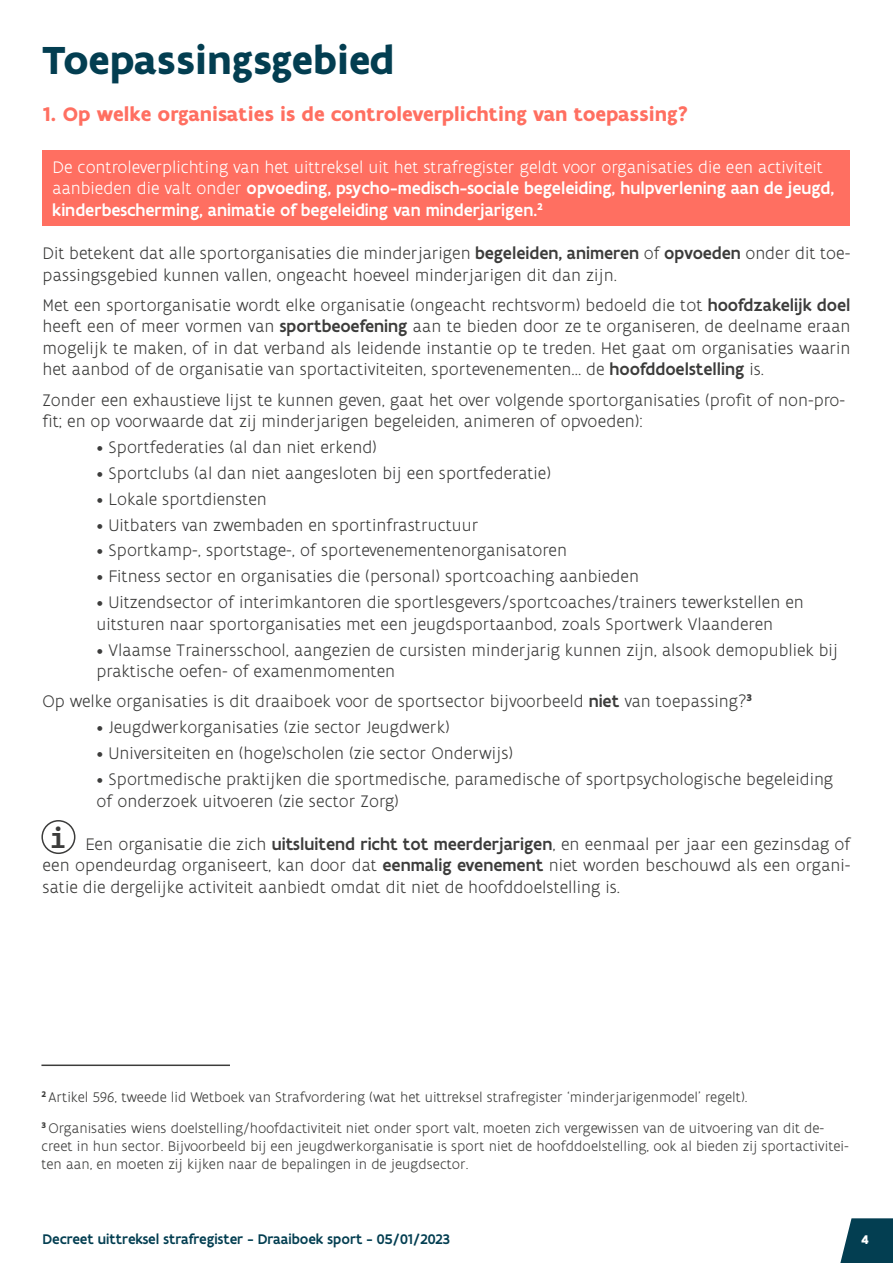
<style>
.page{position:relative;width:893px;height:1263px;background:#fff}
.page>*{position:absolute;margin:0;border:0;box-sizing:border-box;transform-origin:0 0}
.t1{font:700 42px "Flanders Art Sans";color:#033e51}
.t2{font:700 30px "Consolas";color:#3c3c3b}
.t3{font:700 21px "Flanders Art Sans";color:#ff6f61}
.t4{font:300 18px/21.6px "Flanders Art Sans";color:#3c3c3b}
.t5{font:500 18px/21.6px "Flanders Art Sans";color:#fff}
.t6{font:300 15px/30.8px "Flanders Art Sans";color:#3c3c3b}
.t7{font:500 15px "Flanders Art Sans";color:#033e51}
.t8{font:700 13.5px "Flanders Art Sans";color:#fff}
.s1{font-weight:300}
.s2{font-weight:500}
</style>
<div class="page">
<svg style="left:840px;top:1218px;width:53px;height:45px"></svg>
<div style="left:43px;top:151px;width:807px;height:75px;background:#ff6f61"></div>
<div style="left:41px;top:820px;width:34px;height:34px;border:2px solid #3c3c3b;border-radius:50%"></div>
<hr style="left:41px;top:1064px;width:189px;height:2px;background:#3c3c3b">
<h1 class="t1" style="left:43px;top:34px;width:354px">Toepassingsgebied</h1>
<p class="t3" style="left:43px;top:101px;width:648px">1. Op welke organisaties is de controleverplichting van toepassing?</p>
<p class="t5" style="left:52px;top:156px;width:784px"><span class="s1">De controleverplichting van het uittreksel uit het strafregister geldt voor organisaties die een activiteit aanbieden die valt onder</span> opvoeding, psycho-medisch-sociale begeleiding, hulpverlening aan de jeugd, kinderbescherming, animatie of begeleiding van minderjarigen.<sup>2</sup></p>
<p class="t4" style="left:43px;top:242px;width:809px">Dit betekent dat alle sportorganisaties die minderjarigen <span class="s2">begeleiden, animeren</span> of <span class="s2">opvoeden</span> onder dit toe&shy;passingsgebied kunnen vallen, ongeacht hoeveel minderjarigen dit dan zijn.</p>
<p class="t4" style="left:43px;top:294px;width:809px;text-align:justify">Met een sportorganisatie wordt elke organisatie (ongeacht rechtsvorm) bedoeld die tot <span class="s2">hoofdzakelijk doel </span>heeft een of meer vormen van <span class="s2">sportbeoefening</span> aan te bieden door ze te organiseren, de deelname eraan mogelijk te maken, of in dat verband als leidende instantie op te treden. Het gaat om organisaties waarin het aanbod of de organisatie van sportactiviteiten, sportevenementen... de <span class="s2">hoofddoelstelling</span> is.</p>
<p class="t4" style="left:43px;top:389px;width:804px">Zonder een exhaustieve lijst te kunnen geven, gaat het over volgende sportorganisaties (profit of non-pro&shy;fit; en op voorwaarde dat zij minderjarigen begeleiden, animeren of opvoeden):</p>
<p class="t4" style="left:97px;top:436px;width:282px">• Sportfederaties (al dan niet erkend)</p>
<p class="t4" style="left:97px;top:462px;width:456px">• Sportclubs (al dan niet aangesloten bij een sportfederatie)</p>
<p class="t4" style="left:97px;top:488px;width:172px">• Lokale sportdiensten</p>
<p class="t4" style="left:97px;top:514px;width:384px">• Uitbaters van zwembaden en sportinfrastructuur</p>
<p class="t4" style="left:97px;top:540px;width:472px">• Sportkamp-, sportstage-, of sportevenementenorganisatoren</p>
<p class="t4" style="left:97px;top:565px;width:544px">• Fitness sector en organisaties die (personal) sportcoaching aanbieden</p>
<p class="t4" style="left:97px;top:591px;width:709px">• Uitzendsector of interimkantoren die sportlesgevers/sportcoaches/trainers tewerkstellen en uitsturen naar sportorganisaties met een jeugdsportaanbod, zoals Sportwerk Vlaanderen</p>
<p class="t4" style="left:97px;top:639px;width:743px">• Vlaamse Trainersschool, aangezien de cursisten minderjarig kunnen zijn, alsook demopubliek bij praktische oefen- of examenmomenten</p>
<p class="t4" style="left:43px;top:690px;width:711px">Op welke organisaties is dit draaiboek voor de sportsector bijvoorbeeld <span class="s2">niet</span> van toepassing?<sup>3</sup></p>
<p class="t4" style="left:97px;top:716px;width:355px">• Jeugdwerkorganisaties (zie sector Jeugdwerk)</p>
<p class="t4" style="left:97px;top:742px;width:418px">• Universiteiten en (hoge)scholen (zie sector Onderwijs)</p>
<p class="t4" style="left:97px;top:768px;width:738px">• Sportmedische praktijken die sportmedische, paramedische of sportpsychologische begeleiding of onderzoek uitvoeren (zie sector Zorg)</p>
<p class="t4" style="left:43px;top:833px;width:809px;text-align:justify;text-indent:43px">Een organisatie die zich <span class="s2">uitsluitend richt tot meerderjarigen</span>, en eenmaal per jaar een gezinsdag of een opendeurdag organiseert, kan door dat <span class="s2">eenmalig evenement</span> niet worden beschouwd als een organi&shy;satie die dergelijke activiteit aanbiedt omdat dit niet de hoofddoelstelling is.</p>
<h2 class="t2" style="left:50px;top:820px;width:18px">i</h2>
<p class="t6" style="left:41px;top:1082px;width:784px"><sup>2</sup> Artikel 596, tweede lid Wetboek van Strafvordering (wat het uittreksel strafregister ‘minderjarigenmodel’ regelt).<br><sup>3</sup> Organisaties wiens doelstelling/hoofdactiviteit niet onder sport valt, moeten zich vergewissen van de uitvoering van dit de-</p>
<p class="t6" style="left:41px;top:1137px;width:809px;line-height:18px">creet in hun sector. Bijvoorbeeld bij een jeugdwerkorganisatie is sport niet de hoofddoelstelling, ook al bieden zij sportactivitei&shy;ten aan, en moeten zij kijken naar de bepalingen in de jeugdsector.</p>
<p class="t7" style="left:43px;top:1230px;width:409px">Decreet uittreksel strafregister - Draaiboek sport - 05/01/2023</p>
<p class="t8" style="left:861px;top:1231px;width:9px">4</p>
</div>
